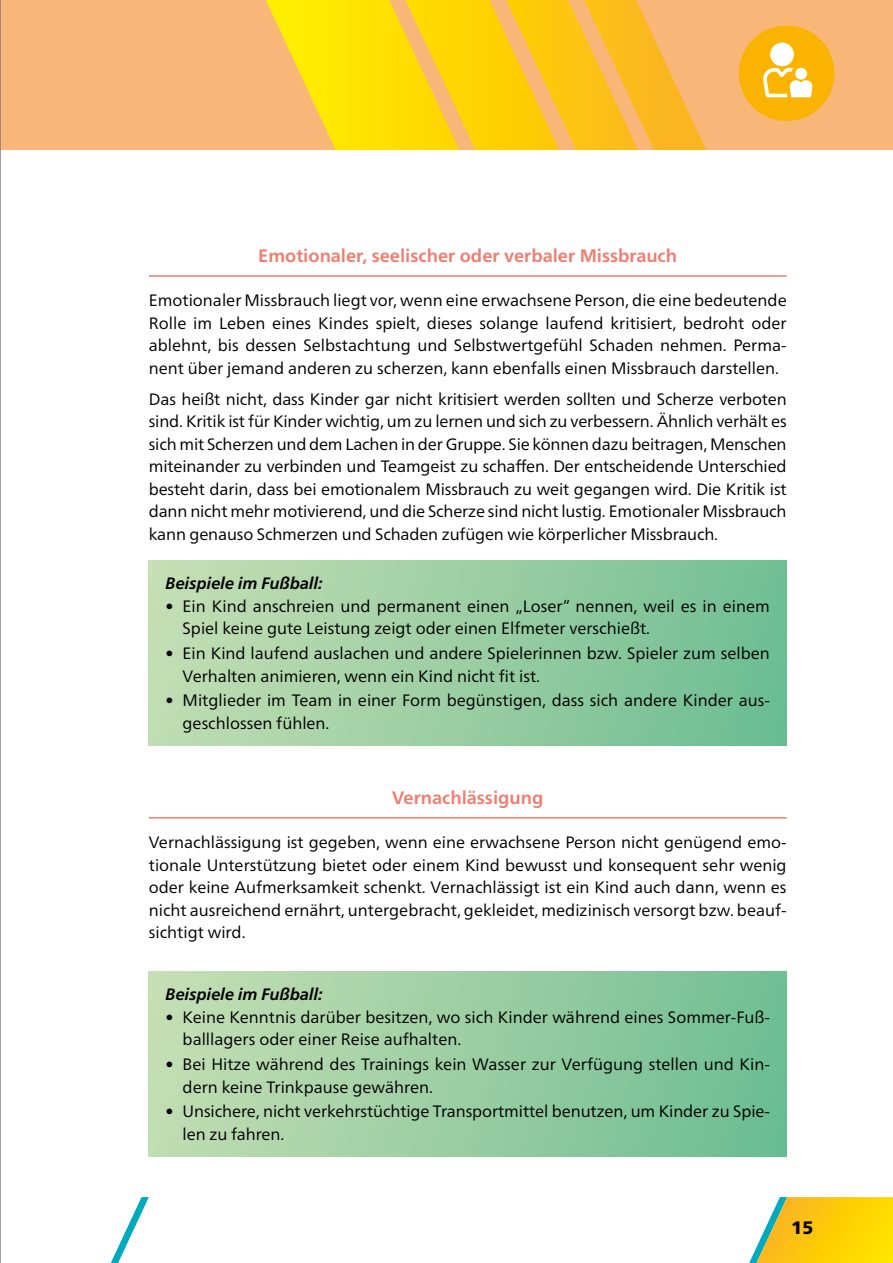
<style>
.page{position:relative;width:893px;height:1263px;background:#fff}
.page>*{position:absolute;margin:0;border:0;box-sizing:border-box;transform-origin:0 0}
.t1{font:700 18px "Frutiger Neue LTW1 G";color:#ef7e70}
.t2{font:900 18px "Frutiger Neue LTW1 G";color:#000}
.t3{font:16.5px/22.5px "Frutiger Neue LTW1 G";color:#000}
.t4{font:italic 700 16.5px "Frutiger Neue LTW1 G";color:#000}
</style>
<div class="page">
<svg style="left:111px;top:1197px;width:38px;height:66px"></svg>
<svg style="left:749px;top:1197px;width:144px;height:66px;background:#f1d02e"></svg>
<div style="left:0;top:0;width:893px;height:150px;background:#f8b678"></div>
<hr style="left:0;top:0;width:1px;height:1263px;background:#7c7f84">
<hr style="left:149px;top:275px;width:638px;height:2px;background:#ef7e70">
<hr style="left:149px;top:817px;width:638px;height:1px;background:#ef7e70">
<div style="left:149px;top:561px;width:638px;height:185px;background:linear-gradient(to right,#c5deb4,#6fbd92)"></div>
<div style="left:149px;top:972px;width:638px;height:185px;background:linear-gradient(to right,#c5deb4,#6fbd92)"></div>
<svg style="left:266px;top:0;width:440px;height:150px"></svg>
<svg style="left:739px;top:26px;width:95px;height:95px"></svg>
<p class="t1" style="left:258px;top:245px;width:420px">Emotionaler, seelischer oder verbaler Missbrauch</p>
<p class="t3" style="left:149px;top:289px;width:639px;text-align:justify">Emotionaler Missbrauch liegt vor, wenn eine erwachsene Person, die eine bedeutende Rolle im Leben eines Kindes spielt, dieses solange laufend kritisiert, bedroht oder ablehnt, bis dessen Selbstachtung und Selbstwertgefühl Schaden nehmen. Perma&shy;nent über jemand anderen zu scherzen, kann ebenfalls einen Missbrauch darstellen.</p>
<p class="t3" style="left:149px;top:388px;width:639px;text-align:justify">Das heißt nicht, dass Kinder gar nicht kritisiert werden sollten und Scherze verboten sind. Kritik ist für Kinder wichtig, um zu lernen und sich zu verbessern. Ähnlich verhält es sich mit Scherzen und dem Lachen in der Gruppe. Sie können dazu beitragen, Menschen miteinander zu verbinden und Teamgeist zu schaffen. Der entscheidende Unterschied besteht darin, dass bei emotionalem Missbrauch zu weit gegangen wird. Die Kritik ist dann nicht mehr motivierend, und die Scherze sind nicht lustig. Emotionaler Missbrauch kann genauso Schmerzen und Schaden zufügen wie körperlicher Missbrauch.</p>
<p class="t4" style="left:166px;top:574px;width:159px">Beispiele im Fußball:</p>
<p class="t3" style="left:183px;top:595px;width:589px;text-indent:-17px">• Ein Kind anschreien und permanent einen „Loser“ nennen, weil es in einem<br>Spiel keine gute Leistung zeigt oder einen Elfmeter verschießt.</p>
<p class="t3" style="left:183px;top:642px;width:589px;text-indent:-17px">• Ein Kind laufend auslachen und andere Spielerinnen bzw. Spieler zum selben<br>Verhalten animieren, wenn ein Kind nicht fit ist.</p>
<p class="t3" style="left:183px;top:689px;width:589px;text-indent:-17px">• Mitglieder im Team in einer Form begünstigen, dass sich andere Kinder aus&shy;geschlossen fühlen.</p>
<p class="t1" style="left:392px;top:787px;width:153px">Vernachlässigung</p>
<p class="t3" style="left:149px;top:831px;width:639px;text-align:justify">Vernachlässigung ist gegeben, wenn eine erwachsene Person nicht genügend emo&shy;tionale Unterstützung bietet oder einem Kind bewusst und konsequent sehr wenig oder keine Aufmerksamkeit schenkt. Vernachlässigt ist ein Kind auch dann, wenn es nicht ausreichend ernährt, untergebracht, gekleidet, medizinisch versorgt bzw. beauf&shy;sichtigt wird.</p>
<p class="t4" style="left:166px;top:985px;width:159px">Beispiele im Fußball:</p>
<p class="t3" style="left:183px;top:1006px;width:589px;text-indent:-17px">• Keine Kenntnis darüber besitzen, wo sich Kinder während eines Sommer-Fuß&shy;balllagers oder einer Reise aufhalten.</p>
<p class="t3" style="left:183px;top:1053px;width:589px;text-indent:-17px">• Bei Hitze während des Trainings kein Wasser zur Verfügung stellen und Kin&shy;dern keine Trinkpause gewähren.</p>
<p class="t3" style="left:183px;top:1100px;width:589px;text-indent:-17px">• Unsichere, nicht verkehrstüchtige Transportmittel benutzen, um Kinder zu Spie&shy;len zu fahren.</p>
<p class="t2" style="left:791px;top:1216px;width:24px">15</p>
</div>
